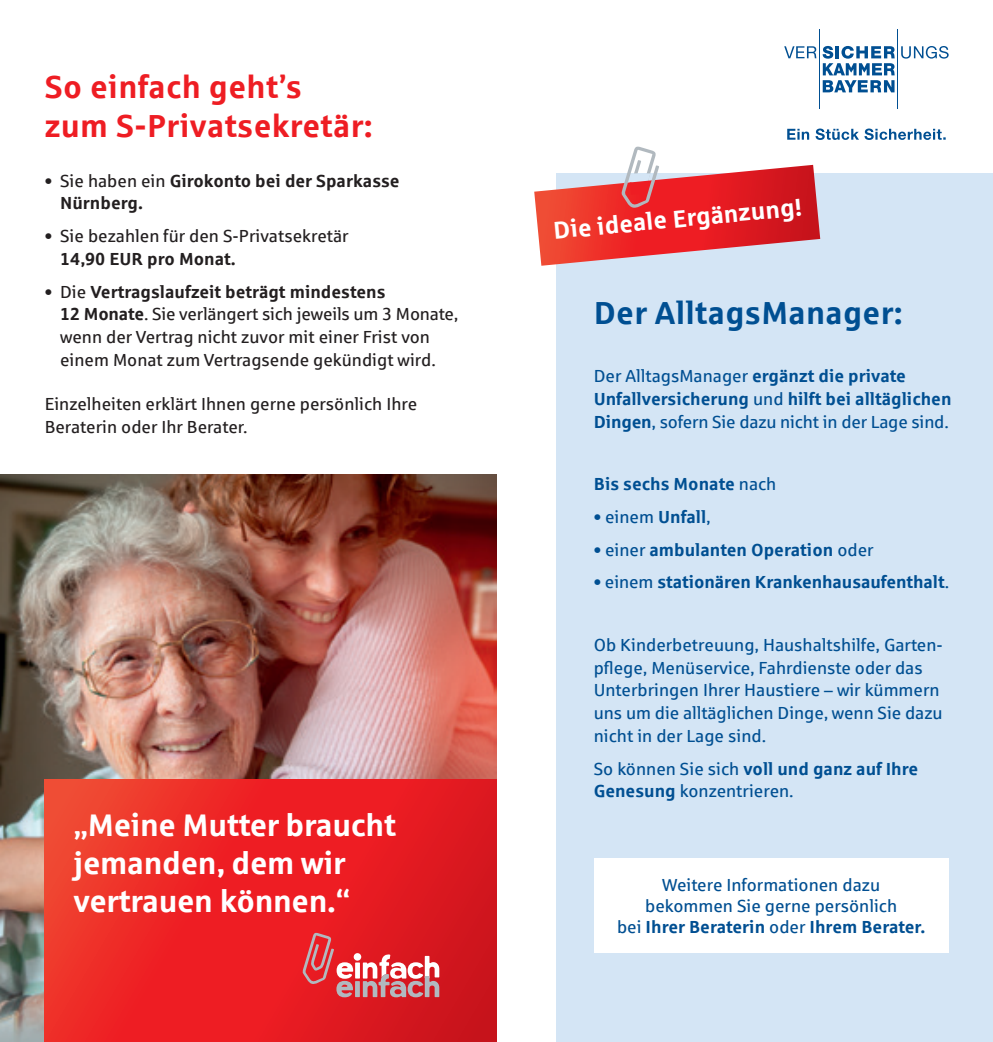
<style>
.page{position:relative;width:993px;height:1042px;background:#fff}
.page>*{position:absolute;margin:0;border:0;box-sizing:border-box;transform-origin:0 0}
.t1{font:700 31.85px/39px "Sparkasse Rg";letter-spacing:.01em;color:#ee1d23}
.t2{font:700 31.85px "Sparkasse Rg";letter-spacing:.01em;color:#004f92}
.t3{font:700 31.32px/37.8px "Sparkasse Rg";letter-spacing:-.01em;color:#fff}
.t4{font:700 24.5px "Sparkasse Rg";color:#fff}
.t5{font:17.5px/22.8px "Sparkasse Rg";color:#004f92}
.t6{font:17.5px/22.8px "Sparkasse Rg";color:#231f20}
.t7{font:700 17.5px/22.8px "Sparkasse Rg";color:#004f92}
.t8{font:700 17.5px/22.8px "Sparkasse Rg";color:#231f20}
.s1{font-weight:400}
.s2{font-weight:700}
</style>
<div class="page">
<div style="left:556px;top:173px;width:436px;height:869px;background:#d4e5f5"></div>
<svg style="left:534px;top:146px;width:286px;height:120px"></svg>
<img style="left:0;top:475px;width:496px;height:567px">
<svg style="left:45px;top:779px;width:451px;height:263px;background:#e82224"></svg>
<div style="left:355px;top:962px;width:5px;height:16px;background:#fff"></div>
<div style="left:353px;top:953px;width:8px;height:8px;background:#fff;border-radius:50%"></div>
<svg style="left:302px;top:932px;width:51px;height:65px;background:#dd474d"></svg>
<div style="left:355px;top:981px;width:5px;height:16px;background:#b1b9bf"></div>
<svg style="left:363px;top:954px;width:76px;height:43px"></svg>
<div style="left:593px;top:858px;width:355px;height:95px;background:#fff"></div>
<svg style="left:787px;top:128px;width:158px;height:12px"></svg>
<hr style="left:818px;top:29px;width:1px;height:79px;background:#004f92">
<hr style="left:897px;top:29px;width:1px;height:79px;background:#004f92">
<svg style="left:784px;top:46px;width:32px;height:12px"></svg>
<svg style="left:901px;top:46px;width:47px;height:13px"></svg>
<svg style="left:822px;top:46px;width:72px;height:46px"></svg>
<h1 class="t1" style="left:45px;top:66px;width:329px">So einfach geht’s zum S-Privatsekretär:</h1>
<p class="t8" style="left:60px;top:169px;width:341px;text-indent:-15px"><span class="s1">• Sie haben ein</span> Girokonto bei der Sparkasse<br>Nürnberg.</p>
<p class="t6" style="left:45px;top:224px;width:305px">• Sie bezahlen für den S-Privatsekretär</p>
<p class="t8" style="left:60px;top:247px;width:177px">14,90 EUR pro Monat.</p>
<p class="t6" style="left:60px;top:280px;width:399px;text-indent:-15px">• Die <span class="s2">Vertragslaufzeit beträgt mindestens<br>12 Monate</span>. Sie verlängert sich jeweils um 3 Monate, wenn der Vertrag nicht zuvor mit einer Frist von einem Monat zum Vertragsende gekündigt wird.</p>
<p class="t6" style="left:45px;top:392px;width:374px">Einzelheiten erklärt Ihnen gerne persönlich Ihre<br>Beraterin oder Ihr Berater.</p>
<h2 class="t3" style="left:73px;top:805px;width:324px">„Meine Mutter braucht jemanden, dem wir vertrauen können.“</h2>
<h3 class="t4" style="left:552px;top:214px;width:251px;rotate:-5deg">Die ideale Ergänzung!</h3>
<h1 class="t2" style="left:593px;top:292px;width:310px">Der AlltagsManager:</h1>
<p class="t7" style="left:593px;top:364px;width:359px"><span class="s1">Der AlltagsManager</span> ergänzt die private<br>Unfallversicherung <span class="s1">und</span> hilft bei alltäglichen<br>Dingen<span class="s1">, sofern Sie dazu nicht in der Lage sind.</span></p>
<p class="t7" style="left:593px;top:472px;width:184px">Bis sechs Monate <span class="s1">nach</span></p>
<p class="t5" style="left:593px;top:505px;width:118px">• einem <span class="s2">Unfall</span>,</p>
<p class="t7" style="left:593px;top:537px;width:281px"><span class="s1">• einer</span> ambulanten Operation <span class="s1">oder</span></p>
<p class="t7" style="left:593px;top:570px;width:357px"><span class="s1">• einem</span> stationären Krankenhausaufenthalt<span class="s1">.</span></p>
<p class="t5" style="left:593px;top:633px;width:350px">Ob Kinderbetreuung, Haushaltshilfe, Garten&shy;pflege, Menüservice, Fahrdienste oder das Unterbringen Ihrer Haustiere – wir kümmern uns um die alltäglichen Dinge, wenn Sie dazu nicht in der Lage sind.</p>
<p class="t5" style="left:593px;top:756px;width:326px">So können Sie sich <span class="s2">voll und ganz auf Ihre<br>Genesung</span> konzentrieren.</p>
<p class="t5" style="left:616px;top:874px;width:310px;line-height:21px;text-align:center">Weitere Informationen dazu bekommen Sie gerne persönlich<br>bei <span class="s2">Ihrer Beraterin</span> oder <span class="s2">Ihrem Berater.</span></p>
</div>
